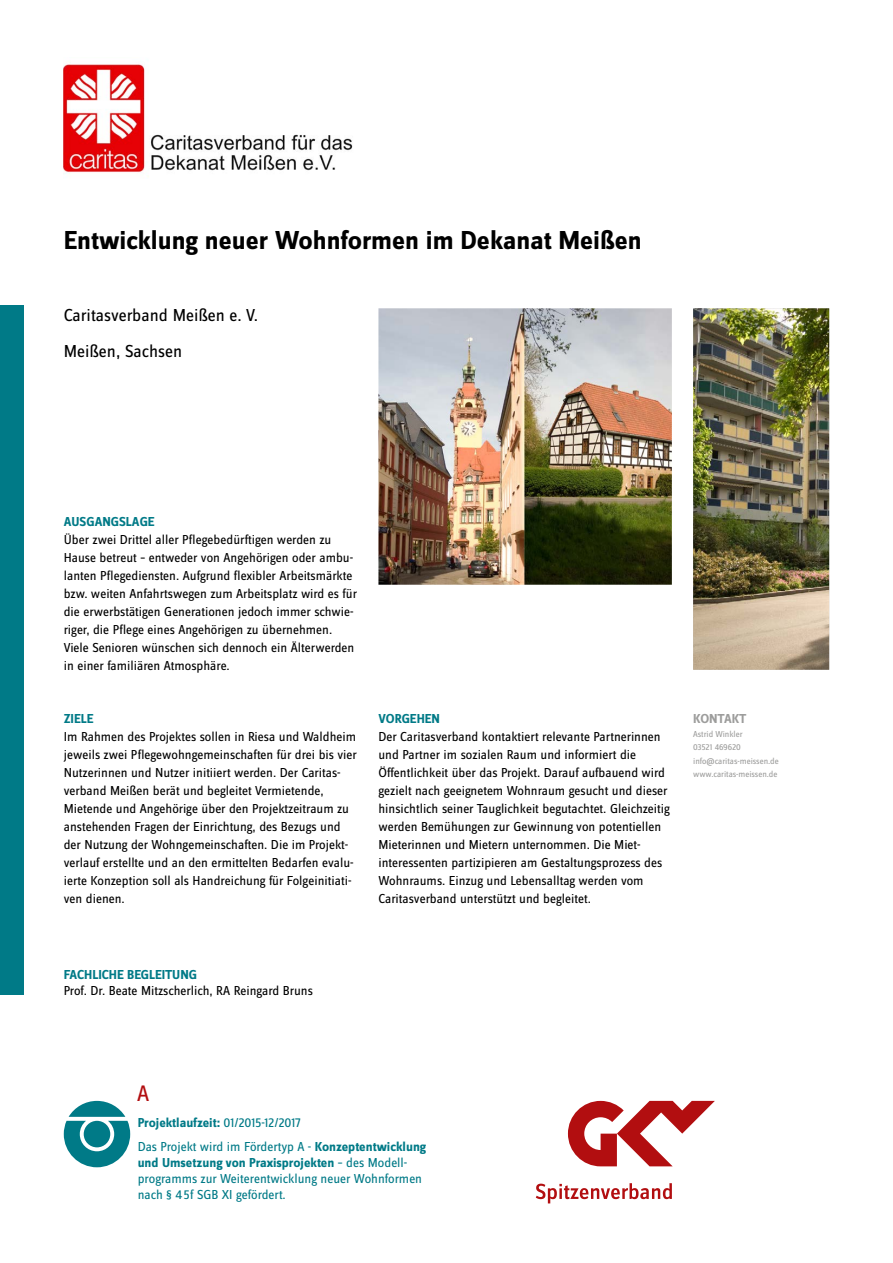
<style>
.page{position:relative;width:893px;height:1263px;background:#fff}
.page>*{position:absolute;margin:0;border:0;box-sizing:border-box;transform-origin:0 0}
.t1{font:700 27px "Zine Sans Dis";color:#000}
.t2{font:23.25px "Zine Sans Dis Regular Roman Tf";color:#b20e10}
.t3{font:18px/36px "Zine Sans Dis";color:#000}
.t4{font:13.5px/18px "Zine Sans Dis";color:#000}
.t5{font:700 13.5px "Zine Sans Dis";color:#007a87}
.t6{font:13.5px/16.2px "Zine Sans Dis Regular Roman Tf";color:#007a87}
.t7{font:700 13.5px "Zine Sans Dis";letter-spacing:-.005em;color:#9d9d9c}
.t8{font:9px/13.5px "Zine Sans Dis";color:#9d9d9c}
.s1{font-weight:400}
.s2{font-family:"Zine Sans Dis";font-weight:700}
.s3{font-family:"Zine Sans Dis Regular Roman Tf";font-weight:400}
</style>
<div class="page">
<svg style="left:568px;top:1101px;width:147px;height:65px"></svg>
<svg style="left:536px;top:1183px;width:136px;height:20px"></svg>
<div style="left:0;top:306px;width:23px;height:689px;background:#007a87"></div>
<svg style="left:64px;top:1101px;width:66px;height:66px"></svg>
<img style="left:64px;top:64px;width:289px;height:113px">
<img style="left:378px;top:308px;width:294px;height:277px">
<img style="left:693px;top:308px;width:136px;height:362px">
<h1 class="t1" style="left:64px;top:226px;width:579px">Entwicklung neuer Wohnformen im Dekanat Meißen</h1>
<h3 class="t3" style="left:64px;top:298px;width:196px">Caritasverband Meißen e. V.<br>Meißen, Sachsen</h3>
<p class="t5" style="left:64px;top:514px;width:92px">AUSGANGSLAGE</p>
<p class="t4" style="left:64px;top:531px;width:295px">Über zwei Drittel aller Pflegebedürftigen werden zu Hause betreut – entweder von Angehörigen oder ambu&shy;lanten Pflegediensten. Aufgrund flexibler Arbeitsmärkte bzw. weiten Anfahrtswegen zum Arbeitsplatz wird es für die erwerbstätigen Generationen jedoch immer schwie&shy;riger, die Pflege eines Angehörigen zu übernehmen.<br>Viele Senioren wünschen sich dennoch ein Älterwerden in einer familiären Atmosphäre.</p>
<p class="t5" style="left:64px;top:712px;width:31px">ZIELE</p>
<p class="t4" style="left:64px;top:728px;width:294px">Im Rahmen des Projektes sollen in Riesa und Waldheim jeweils zwei Pflegewohngemeinschaften für drei bis vier Nutzerinnen und Nutzer initiiert werden. Der Caritas&shy;verband Meißen berät und begleitet Vermietende, Mietende und Angehörige über den Projektzeitraum zu anstehenden Fragen der Einrichtung, des Bezugs und der Nutzung der Wohngemeinschaften. Die im Projekt&shy;verlauf erstellte und an den ermittelten Bedarfen evalu&shy;ierte Konzeption soll als Handreichung für Folgeinitiati&shy;ven dienen.</p>
<p class="t5" style="left:378px;top:712px;width:63px">VORGEHEN</p>
<p class="t4" style="left:378px;top:728px;width:293px">Der Caritasverband kontaktiert relevante Partnerinnen und Partner im sozialen Raum und informiert die Öffentlichkeit über das Projekt. Darauf aufbauend wird gezielt nach geeignetem Wohnraum gesucht und dieser hinsichtlich seiner Tauglichkeit begutachtet. Gleichzeitig werden Bemühungen zur Gewinnung von potentiellen Mieterinnen und Mietern unternommen. Die Miet&shy;interessenten partizipieren am Gestaltungsprozess des Wohnraums. Einzug und Lebensalltag werden vom Caritasverband unterstützt und begleitet.</p>
<p class="t7" style="left:693px;top:712px;width:55px">KONTAKT</p>
<p class="t8" style="left:693px;top:727px;width:87px">Astrid Winkler<br>03521 469620 info@caritas-meissen.de www.caritas-meissen.de</p>
<p class="t5" style="left:64px;top:967px;width:135px">FACHLICHE BEGLEITUNG</p>
<p class="t4" style="left:64px;top:982px;width:251px">Prof. Dr. Beate Mitzscherlich, RA Reingard Bruns</p>
<h2 class="t2" style="left:137px;top:1082px;width:14px">A</h2>
<p class="t5" style="left:138px;top:1115px;width:164px">Projektlaufzeit: <span class="s1">01/2015-12/2017</span></p>
<p class="t6" style="left:138px;top:1139px;width:290px">Das Projekt wird im Fördertyp A - <span class="s2">Konzeptentwicklung</span></p>
<p class="t5" style="left:138px;top:1155px;width:270px">und Umsetzung von Praxisprojekten <span class="s3">– des Modell-</span></p>
<p class="t6" style="left:138px;top:1171px;width:286px">programms zur Weiterentwicklung neuer Wohnformen nach § 45f SGB XI gefördert.</p>
</div>
